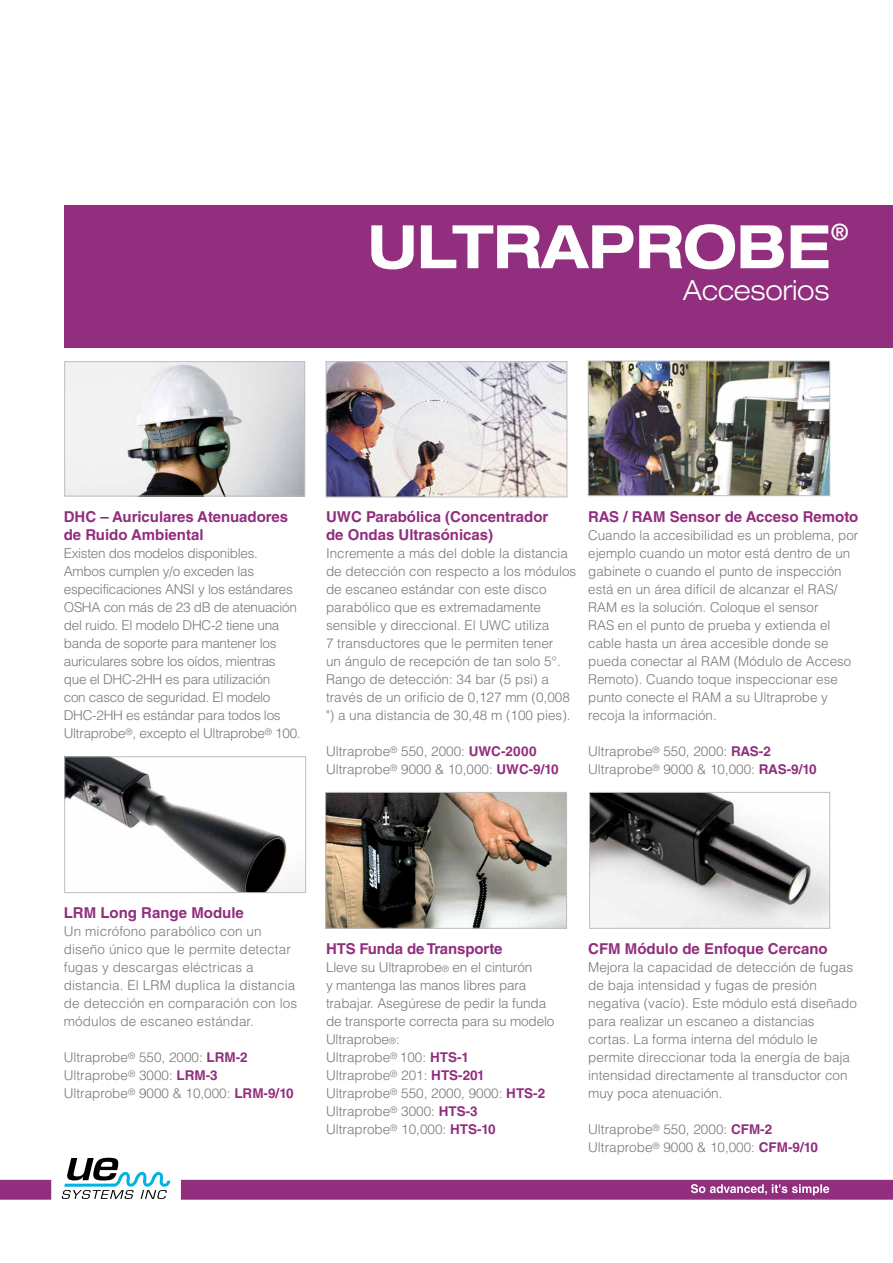
<style>
.page{position:relative;width:893px;height:1263px;background:#fff}
.page>*{position:absolute;margin:0;border:0;box-sizing:border-box;transform-origin:0 0}
.t1{font:700 expanded 60px "Helvetica Neue LT Std";color:#fff;scale:.94 1}
.t2{font:300 expanded 27.75px "Helvetica Neue LT Std";color:#fff;scale:.94 1}
.t3{font:500 expanded 22.5px "Helvetica Neue LT Std";color:#fff}
.t4{font:700 15px/18px "Helvetica LT Std";color:#912e7e}
.t5{font:300 13.5px/18px "Helvetica LT Std";color:#77787b}
.t6{font:300 13.5px/18px "Helvetica LT Std";letter-spacing:-.02em;color:#77787b}
.s1{font-weight:700;color:#912e7e}
.s2{font-size:9px}
</style>
<div class="page">
<div style="left:64px;top:206px;width:829px;height:142px;background:#912e7e"></div>
<img style="left:66px;top:363px;width:237px;height:131px">
<div style="left:64px;top:361px;width:241px;height:135px;border:1px solid #bcbec0"></div>
<img style="left:328px;top:363px;width:237px;height:132px">
<div style="left:326px;top:361px;width:241px;height:136px;border:1px solid #bcbec0"></div>
<img style="left:66px;top:758px;width:238px;height:133px">
<div style="left:64px;top:756px;width:242px;height:137px;border:1px solid #bcbec0"></div>
<img style="left:327px;top:794px;width:238px;height:133px">
<div style="left:325px;top:792px;width:242px;height:137px;border:1px solid #bcbec0"></div>
<img style="left:591px;top:794px;width:237px;height:133px">
<div style="left:589px;top:792px;width:241px;height:137px;border:1px solid #bcbec0"></div>
<img style="left:590px;top:363px;width:238px;height:131px">
<div style="left:588px;top:361px;width:242px;height:135px;border:1px solid #bcbec0"></div>
<svg style="left:0;top:1158px;width:893px;height:42px"></svg>
<h1 class="t1" style="left:368px;top:209px;width:494px">ULTRAPROBE</h1>
<h3 class="t3" style="left:831px;top:218px;width:19px">®</h3>
<h2 class="t2" style="left:683px;top:274px;width:157px">Accesorios</h2>
<p class="t4" style="left:64px;top:507px;width:226px">DHC – Auriculares Atenuadores de Ruido Ambiental</p>
<p class="t6" style="left:64px;top:544px;width:238px">Existen dos modelos disponibles.<br>Ambos cumplen y/o exceden las especificaciones ANSI y los estándares OSHA con más de 23 dB de atenuación del ruido. El modelo DHC-2 tiene una banda de soporte para mantener los auriculares sobre los oídos, mientras que el DHC-2HH es para utilización<br>con casco de seguridad. El modelo DHC-2HH es estándar para todos los Ultraprobe<sup>®</sup>, excepto el Ultraprobe<sup>®</sup> 100.</p>
<p class="t4" style="left:326px;top:507px;width:224px">UWC Parabólica (Concentrador de Ondas Ultrasónicas)</p>
<p class="t5" style="left:326px;top:544px;width:252px">Incremente a más del doble la distancia de detección con respecto a los módulos de escaneo estándar con este disco parabólico que es extremadamente sensible y direccional. El UWC utiliza<br>7 transductores que le permiten tener<br>un ángulo de recepción de tan solo 5°.<br>Rango de detección: 34 bar (5 psi) a través de un orificio de 0,127 mm (0,008 ") a una distancia de 30,48 m (100 pies).</p>
<p class="t5" style="left:326px;top:742px;width:234px">Ultraprobe<sup>®</sup> 550, 2000: <span class="s1">UWC-2000<br></span>Ultraprobe<sup>®</sup> 9000 &amp; 10,000: <span class="s1">UWC-9/10</span></p>
<p class="t4" style="left:588px;top:507px;width:271px">RAS / RAM Sensor de Acceso Remoto</p>
<p class="t5" style="left:588px;top:526px;width:272px">Cuando la accesibilidad es un problema, por ejemplo cuando un motor está dentro de un gabinete o cuando el punto de inspección está en un área difícil de alcanzar el RAS/ RAM es la solución. Coloque el sensor<br>RAS en el punto de prueba y extienda el cable hasta un área accesible donde se pueda conectar al RAM (Módulo de Acceso Remoto). Cuando toque inspeccionar ese punto conecte el RAM a su Ultraprobe y recoja la información.</p>
<p class="t5" style="left:588px;top:742px;width:230px">Ultraprobe<sup>®</sup> 550, 2000: <span class="s1">RAS-2<br></span>Ultraprobe<sup>®</sup> 9000 &amp; 10,000: <span class="s1">RAS-9/10</span></p>
<p class="t4" style="left:64px;top:903px;width:182px">LRM Long Range Module</p>
<p class="t5" style="left:64px;top:922px;width:235px">Un micrófono parabólico con un diseño único que le permite detectar fugas y descargas eléctricas a distancia. El LRM duplica la distancia de detección en comparación con los módulos de escaneo estándar.</p>
<p class="t5" style="left:64px;top:1048px;width:231px">Ultraprobe<sup>®</sup> 550, 2000: <span class="s1">LRM-2<br></span>Ultraprobe<sup>®</sup> 3000: <span class="s1">LRM-3<br></span>Ultraprobe<sup>®</sup> 9000 &amp; 10,000: <span class="s1">LRM-9/10</span></p>
<p class="t4" style="left:326px;top:939px;width:178px">HTS Funda de Transporte</p>
<p class="t5" style="left:326px;top:958px;width:230px">Lleve su Ultraprobe<span class="s2">®</span> en el cinturón<br>y mantenga las manos libres para trabajar. Asegúrese de pedir la funda de transporte correcta para su modelo<br>Ultraprobe<span class="s2">®</span>:<br>Ultraprobe<sup>®</sup> 100: <span class="s1">HTS-1<br></span>Ultraprobe<sup>®</sup> 201: <span class="s1">HTS-201<br></span>Ultraprobe<sup>®</sup> 550, 2000, 9000: <span class="s1">HTS-2<br></span>Ultraprobe<sup>®</sup> 3000: <span class="s1">HTS-3<br></span>Ultraprobe<sup>®</sup> 10,000: <span class="s1">HTS-10</span></p>
<p class="t4" style="left:588px;top:939px;width:241px">CFM Módulo de Enfoque Cercano</p>
<p class="t5" style="left:588px;top:958px;width:270px">Mejora la capacidad de detección de fugas de baja intensidad y fugas de presión negativa (vacío). Este módulo está diseñado para realizar un escaneo a distancias cortas. La forma interna del módulo le permite direccionar toda la energía de baja intensidad directamente al transductor con muy poca atenuación.</p>
<p class="t5" style="left:588px;top:1120px;width:231px">Ultraprobe<sup>®</sup> 550, 2000: <span class="s1">CFM-2<br></span>Ultraprobe<sup>®</sup> 9000 &amp; 10,000: <span class="s1">CFM-9/10</span></p>
</div>
